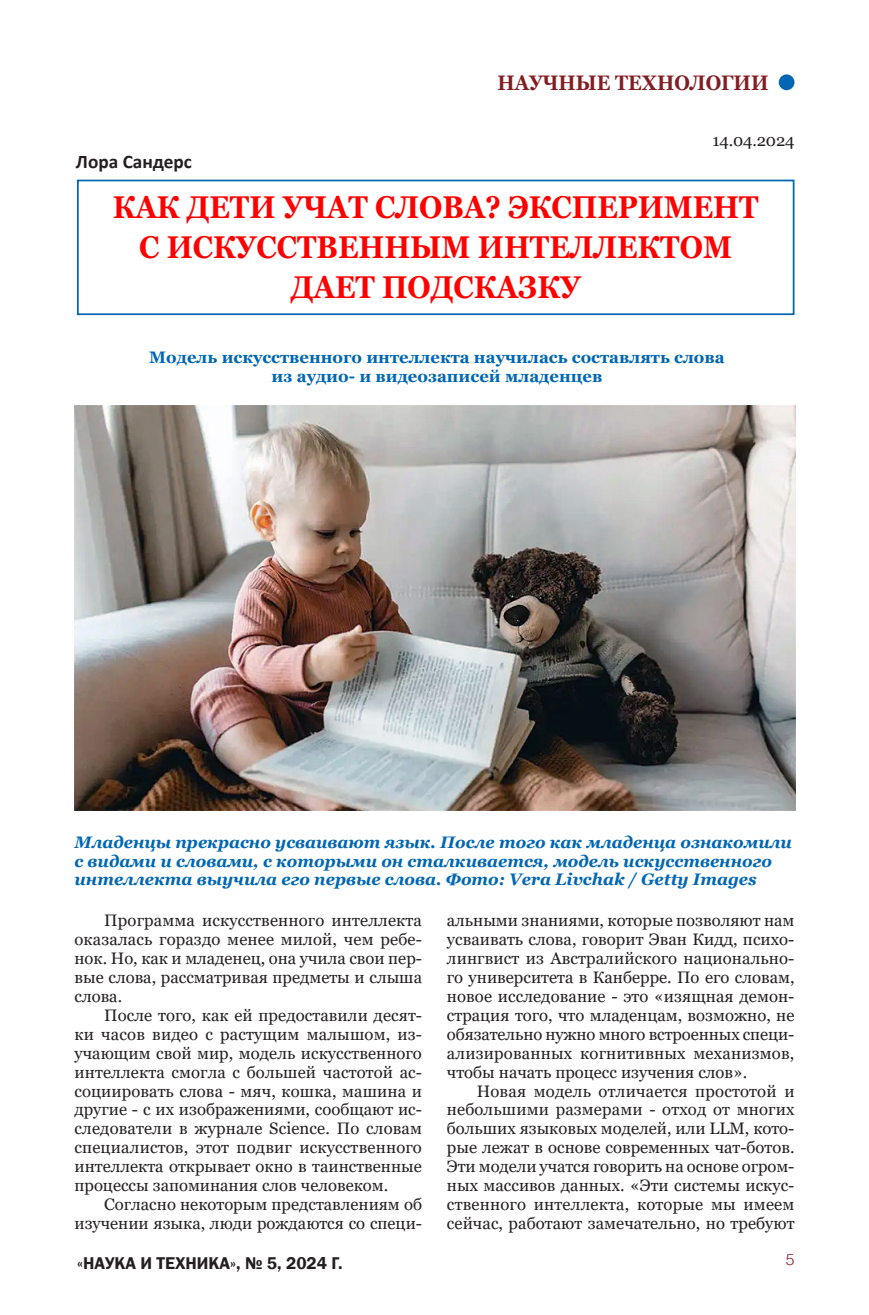
<style>
.page{position:relative;width:869px;height:1315px;background:#fff}
.page>*{position:absolute;margin:0;border:0;box-sizing:border-box;transform-origin:0 0}
.заголовок_мой{font:700 31.5px/40.2px "Georgia";color:#f00;text-align:center;scale:.9 1}
.Рубрика{font:700 21px "Georgia";color:#811e23;scale:.9 1}
.t1{font:700 19.25px "Calibri";color:#231f20}
.t2{font:600 17.5px "Franklin Gothic";color:#231f20}
.текст_мой{font:16.62px/18.9px "Georgia";color:#231f20;text-align:justify}
.подпись_под_фото{font:italic 700 16.62px/18.9px "Georgia";color:#0166b3}
.подзаголовок_мой{font:700 16.62px/18.9px "Georgia";color:#0166b3;text-align:center}
.автор_мой{font:16.62px "Georgia";letter-spacing:-.01em;color:#231f20}
.t3{font:300 15.75px "Helios";color:#811e23}
</style>
<div class="page">
<div style="left:77px;top:180px;width:717px;height:135px;border:2px solid #0166b3"></div>
<div style="left:778px;top:74px;width:16px;height:16px;background:#0166b3;border-radius:50%"></div>
<img style="left:75px;top:405px;width:720px;height:406px">
<p class="Рубрика" style="left:497px;top:70px;width:302px">НАУЧНЫЕ ТЕХНОЛОГИИ</p>
<p class="t1" style="left:76px;top:148px;width:117px">Лора Сандерс</p>
<p class="автор_мой" style="left:712px;top:130px;width:83px">14.04.2024</p>
<p class="заголовок_мой" style="left:113px;top:187px;width:718px">КАК ДЕТИ УЧАТ СЛОВА? ЭКСПЕРИМЕНТ<br>С ИСКУССТВЕННЫМ ИНТЕЛЛЕКТОМ<br>ДАЕТ ПОДСКАЗКУ</p>
<p class="подзаголовок_мой" style="left:149px;top:348px;width:576px">Модель искусственного интеллекта научилась составлять слова из аудио- и видеозаписей младенцев</p>
<p class="подпись_под_фото" style="left:74px;top:832px;width:718px">Младенцы прекрасно усваивают язык. После того как младенца ознакомили с видами и словами, с которыми он сталкивается, модель искусственного интеллекта выучила его первые слова. Фото: Vera Livchak / Getty Images</p>
<p class="текст_мой" style="left:74px;top:911px;width:349px;text-indent:30px">Программа искусственного интеллекта оказалась гораздо менее милой, чем ребе&shy;нок. Но, как и младенец, она учила свои пер&shy;вые слова, рассматривая предметы и слыша слова.</p>
<p class="текст_мой" style="left:74px;top:1006px;width:349px;text-indent:30px">После того, как ей предоставили десят&shy;ки часов видео с растущим малышом, из&shy;учающим свой мир, модель искусственного интеллекта смогла с большей частотой ас&shy;социировать слова - мяч, кошка, машина и другие - с их изображениями, сообщают ис&shy;следователи в журнале Science. По словам специалистов, этот подвиг искусственного интеллекта открывает окно в таинственные процессы запоминания слов человеком.</p>
<p class="текст_мой" style="left:74px;top:1195px;width:349px;text-align:right">Согласно некоторым представлениям об изучении языка, люди рождаются со специ-</p>
<p class="текст_мой" style="left:446px;top:911px;width:349px">альными знаниями, которые позволяют нам усваивать слова, говорит Эван Кидд, психо&shy;лингвист из Австралийского национально&shy;го университета в Канберре. По его словам, новое исследование - это «изящная демон&shy;страция того, что младенцам, возможно, не обязательно нужно много встроенных специ&shy;ализированных когнитивных механизмов, чтобы начать процесс изучения слов».</p>
<p class="текст_мой" style="left:446px;top:1081px;width:349px;text-indent:30px">Новая модель отличается простотой и небольшими размерами - отход от многих больших языковых моделей, или LLM, кото&shy;рые лежат в основе современных чат-ботов.<br>Эти модели учатся говорить на основе огром&shy;ных массивов данных. «Эти системы искус&shy;ственного интеллекта, которые мы имеем сейчас, работают замечательно, но требуют</p>
<p class="t2" style="left:77px;top:1252px;width:267px">«НАУКА И ТЕХНИКА», № 5, 2024 Г.</p>
<p class="t3" style="left:785px;top:1250px;width:10px">5</p>
</div>
